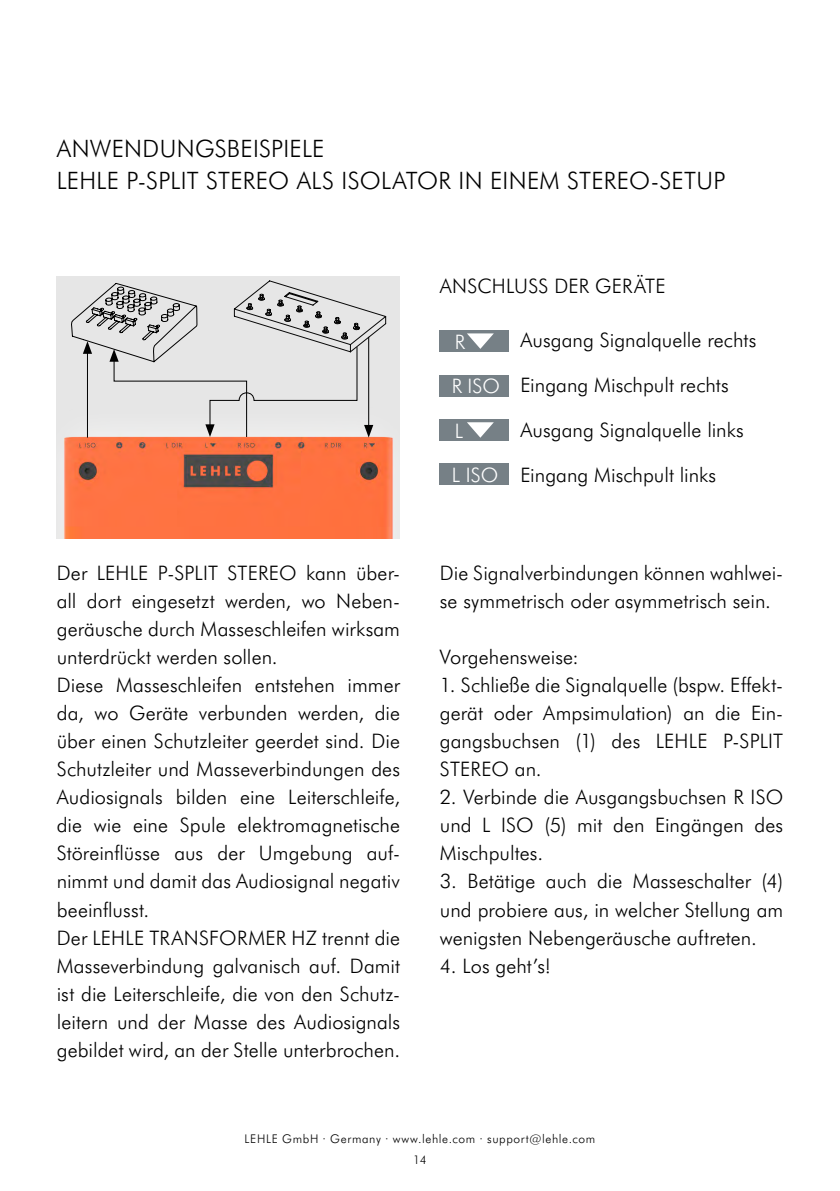
<style>
.page{position:relative;width:840px;height:1191px;background:#fff}
.page>*{position:absolute;margin:0;border:0;box-sizing:border-box;transform-origin:0 0}
.t1{font:300 24px/32px "Futura BT";letter-spacing:.01em;color:#000}
.t2{font:300 20px/28px "Futura BT";letter-spacing:.005em;color:#000;text-align:justify}
.t3{font:300 20px "Futura BT";letter-spacing:.005em;color:#fff}
.t4{font:300 12px "Futura BT";letter-spacing:.05em;color:#000}
</style>
<div class="page">
<div style="left:56px;top:276px;width:343px;height:263px;background:#e6e6e6"></div>
<img style="left:64px;top:437px;width:329px;height:102px">
<svg style="left:69px;top:280px;width:318px;height:158px"></svg>
<div style="left:439px;top:330px;width:69px;height:22px;background:#768086"></div>
<svg style="left:467px;top:333px;width:26px;height:16px"></svg>
<div style="left:439px;top:375px;width:69px;height:21px;background:#768086"></div>
<div style="left:439px;top:463px;width:69px;height:22px;background:#768086"></div>
<div style="left:439px;top:419px;width:69px;height:22px;background:#768086"></div>
<svg style="left:467px;top:422px;width:26px;height:16px"></svg>
<p class="t1" style="left:57px;top:132px;width:670px">ANWENDUNGSBEISPIELE<br>LEHLE P-SPLIT STEREO ALS ISOLATOR IN EINEM STEREO-SETUP</p>
<p class="t2" style="left:439px;top:272px;width:227px">ANSCHLUSS DER GERÄTE</p>
<p class="t3" style="left:454px;top:328px;width:12px">R</p>
<p class="t3" style="left:451px;top:373px;width:50px">R ISO</p>
<p class="t2" style="left:520px;top:325px;width:237px">Ausgang Signalquelle rechts</p>
<p class="t2" style="left:520px;top:370px;width:210px">Eingang Mischpult rechts</p>
<p class="t3" style="left:454px;top:417px;width:10px">L</p>
<p class="t2" style="left:520px;top:415px;width:225px">Ausgang Signalquelle links</p>
<p class="t3" style="left:451px;top:461px;width:48px">L ISO</p>
<p class="t2" style="left:520px;top:460px;width:197px">Eingang Mischpult links</p>
<p class="t2" style="left:57px;top:558px;width:345px;text-align:left">Der LEHLE P-SPLIT STEREO kann über&shy;all dort eingesetzt werden, wo Neben&shy;geräusche durch Masseschleifen wirksam unterdrückt werden sollen.<br>Diese Masseschleifen entstehen immer da, wo Geräte verbunden werden, die über einen Schutzleiter geerdet sind. Die Schutzleiter und Masseverbindungen des Audiosignals bilden eine Leiterschleife, die wie eine Spule elektromagnetische Störeinflüsse aus der Umgebung auf&shy;nimmt und damit das Audiosignal negativ beeinflusst.<br>Der LEHLE TRANSFORMER HZ trennt die Masseverbindung galvanisch auf. Damit ist die Leiterschleife, die von den Schutz&shy;leitern und der Masse des Audiosignals gebildet wird, an der Stelle unterbrochen.</p>
<p class="t2" style="left:439px;top:558px;width:344px">Die Signalverbindungen können wahlwei&shy;se symmetrisch oder asymmetrisch sein.</p>
<p class="t2" style="left:439px;top:642px;width:140px">Vorgehensweise:</p>
<p class="t2" style="left:439px;top:670px;width:345px">1. Schließe die Signalquelle (bspw. Effekt&shy;gerät oder Ampsimulation) an die Ein&shy;gangsbuchsen (1) des LEHLE P-SPLIT STEREO an.</p>
<p class="t2" style="left:439px;top:782px;width:344px">2. Verbinde die Ausgangsbuchsen R ISO und L ISO (5) mit den Eingängen des Mischpultes.</p>
<p class="t2" style="left:439px;top:866px;width:345px">3. Betätige auch die Masseschalter (4) und probiere aus, in welcher Stellung am wenigsten Nebengeräusche auftreten.</p>
<p class="t2" style="left:439px;top:950px;width:113px">4. Los geht’s!</p>
<p class="t4" style="left:244px;top:1130px;width:352px">LEHLE GmbH · Germany · www.lehle.com · support@lehle.com</p>
<p class="t4" style="left:413px;top:1151px;width:15px">14</p>
</div>
